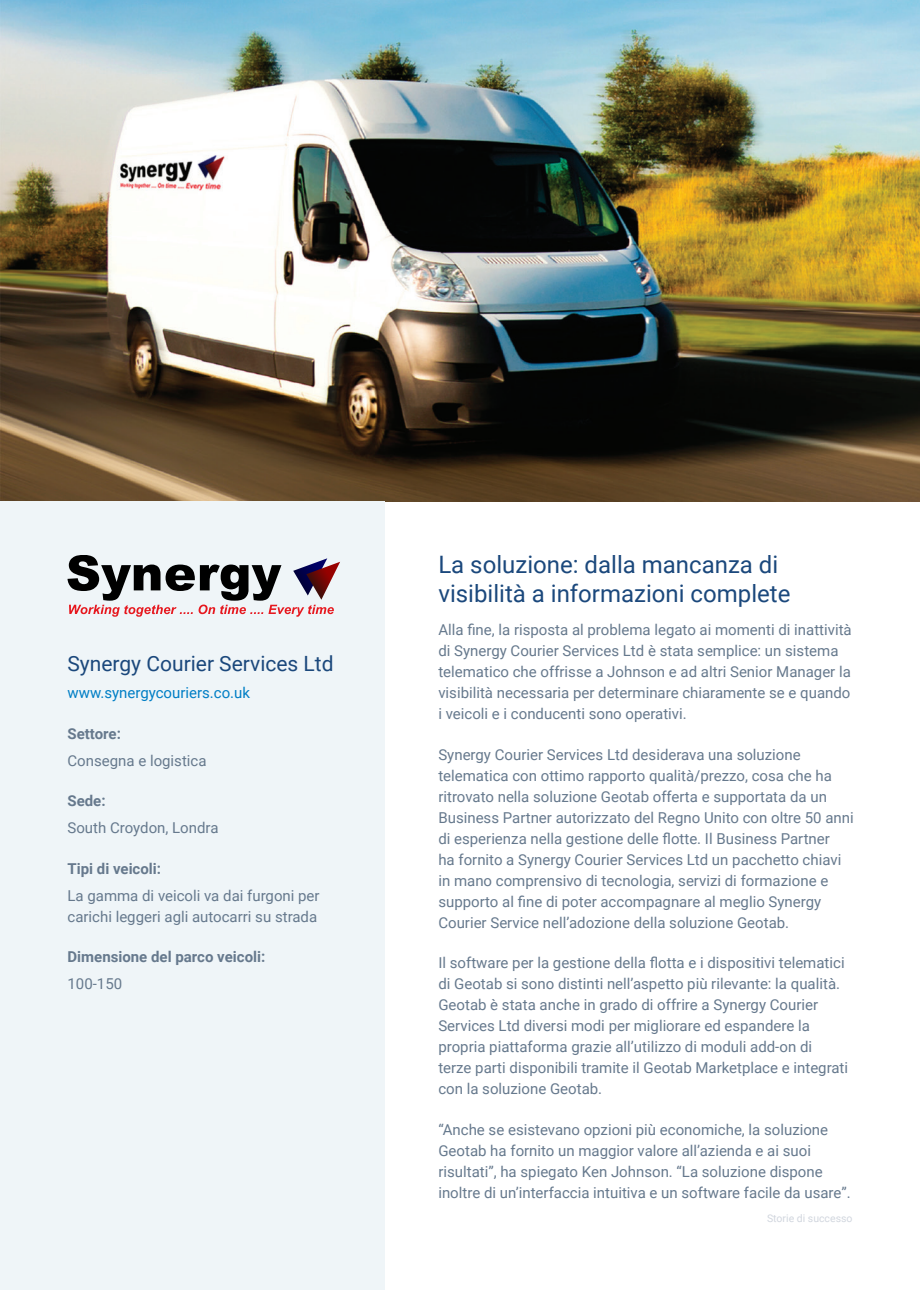
<style>
.page{position:relative;width:920px;height:1290px;background:#fff}
.page>*{position:absolute;margin:0;border:0;box-sizing:border-box;transform-origin:0 0}
._4__Heading_2_-_2019{font:24px/28.5px "Roboto";color:#1b487c}
._5__Heading_3_-_2019{font:21px "Roboto";color:#1b487c}
._7A__Body_Copy_-_201{font:15px/21px "Roboto";color:#66798d}
._6__Heading_4_-_2019{font:700 15px "Roboto";color:#66798d}
._7A__Body_Copy_-_201-2{font:15px "Roboto";color:#007ec5}
._12__Copyright_-_201{font:10.5px "Roboto";color:#d1d6de}
</style>
<div class="page">
<img style="left:0;top:0;width:920px;height:501px">
<div style="left:0;top:501px;width:384px;height:789px;background:#eff5f8"></div>
<svg style="left:68px;top:555px;width:272px;height:62px"></svg>
<p class="_5__Heading_3_-_2019" style="left:68px;top:649px;width:268px">Synergy Courier Services Ltd</p>
<p class="_7A__Body_Copy_-_201-2" style="left:68px;top:682px;width:184px">www.synergycouriers.co.uk</p>
<p class="_6__Heading_4_-_2019" style="left:68px;top:723px;width:55px">Settore:</p>
<p class="_7A__Body_Copy_-_201" style="left:68px;top:749px;width:141px">Consegna e logistica</p>
<p class="_6__Heading_4_-_2019" style="left:68px;top:790px;width:40px">Sede:</p>
<p class="_7A__Body_Copy_-_201" style="left:68px;top:817px;width:152px">South Croydon, Londra</p>
<p class="_6__Heading_4_-_2019" style="left:68px;top:858px;width:95px">Tipi di veicoli:</p>
<p class="_7A__Body_Copy_-_201" style="left:68px;top:884px;width:254px">La gamma di veicoli va dai furgoni per carichi leggeri agli autocarri su strada</p>
<p class="_6__Heading_4_-_2019" style="left:68px;top:946px;width:199px">Dimensione del parco veicoli:</p>
<p class="_7A__Body_Copy_-_201" style="left:68px;top:973px;width:56px">100-150</p>
<p class="_4__Heading_2_-_2019" style="left:438px;top:549px;width:354px">La soluzione: dalla mancanza di visibilità a informazioni complete</p>
<p class="_7A__Body_Copy_-_201" style="left:438px;top:619px;width:415px">Alla fine, la risposta al problema legato ai momenti di inattività di Synergy Courier Services Ltd è stata semplice: un sistema telematico che offrisse a Johnson e ad altri Senior Manager la visibilità necessaria per determinare chiaramente se e quando i veicoli e i conducenti sono operativi.</p>
<p class="_7A__Body_Copy_-_201" style="left:438px;top:743px;width:417px">Synergy Courier Services Ltd desiderava una soluzione telematica con ottimo rapporto qualità/prezzo, cosa che ha ritrovato nella soluzione Geotab offerta e supportata da un Business Partner autorizzato del Regno Unito con oltre 50 anni di esperienza nella gestione delle flotte. Il Business Partner<br>ha fornito a Synergy Courier Services Ltd un pacchetto chiavi in mano comprensivo di tecnologia, servizi di formazione e supporto al fine di poter accompagnare al meglio Synergy Courier Service nell’adozione della soluzione Geotab.</p>
<p class="_7A__Body_Copy_-_201" style="left:438px;top:952px;width:411px">Il software per la gestione della flotta e i dispositivi telematici di Geotab si sono distinti nell’aspetto più rilevante: la qualità.<br>Geotab è stata anche in grado di offrire a Synergy Courier Services Ltd diversi modi per migliorare ed espandere la propria piattaforma grazie all’utilizzo di moduli add-on di terze parti disponibili tramite il Geotab Marketplace e integrati con la soluzione Geotab.</p>
<p class="_7A__Body_Copy_-_201" style="left:438px;top:1118px;width:414px">“Anche se esistevano opzioni più economiche, la soluzione Geotab ha fornito un maggior valore all’azienda e ai suoi risultati”, ha spiegato Ken Johnson. “La soluzione dispone inoltre di un’interfaccia intuitiva e un software facile da usare”.</p>
<p class="_12__Copyright_-_201" style="left:767px;top:1211px;width:87px">Storie di successo</p>
</div>
